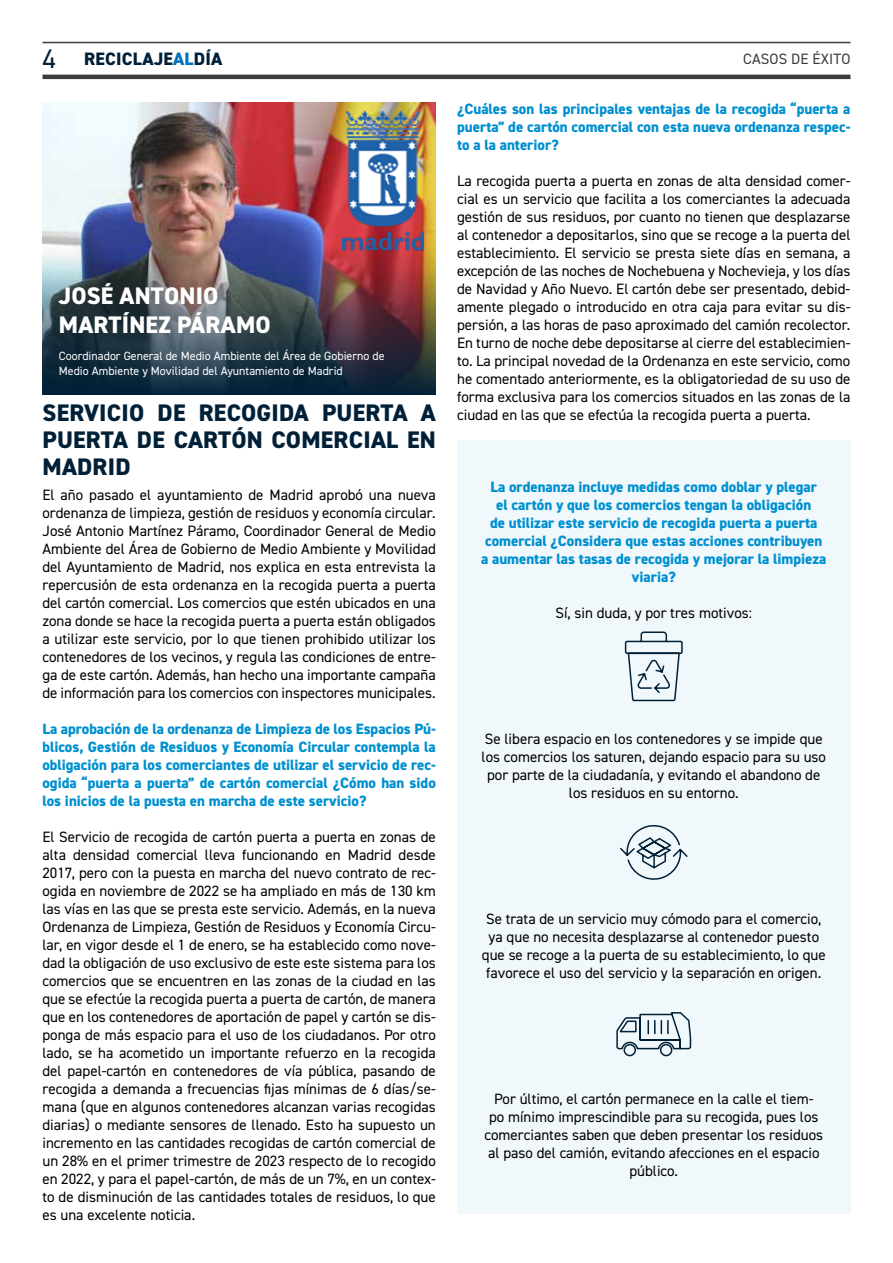
<style>
.page{position:relative;width:893px;height:1263px;background:#fff}
.page>*{position:absolute;margin:0;border:0;box-sizing:border-box;transform-origin:0 0}
.t1{font:800 24px/27px "DIN2014";letter-spacing:.01em;color:#002038;text-align:justify}
.t2{font:800 24px/28.8px "DIN2014";letter-spacing:.01em;color:#fff}
.t3{font:800 18px "DIN2014";letter-spacing:.01em;color:#002038}
.t4{font:15px/18px "DIN2014";color:#000;text-align:justify}
.t5{font:800 15px/18px "DIN2014";color:#0090d0;text-align:justify}
.t6{font:15px "DIN2014";letter-spacing:.01em;color:#3c3c3b}
.t7{font:12px/14.4px "DIN2014";color:#fff}
.s1{font-weight:400;font-size:27px}
.s2{color:#0073bc}
</style>
<div class="page">
<img style="left:43px;top:102px;width:393px;height:143px">
<img style="left:43px;top:245px;width:393px;height:150px">
<img style="left:343px;top:110px;width:81px;height:145px">
<div style="left:457px;top:440px;width:393px;height:774px;background:#f1f8fb"></div>
<hr style="left:43px;top:42px;width:807px;height:1px;background:#3c3c3b">
<hr style="left:43px;top:75px;width:807px;height:4px;background:#3c3c3b">
<svg style="left:624px;top:631px;width:59px;height:71px"></svg>
<svg style="left:620px;top:825px;width:68px;height:55px"></svg>
<svg style="left:616px;top:1012px;width:76px;height:45px"></svg>
<p class="t3" style="left:43px;top:47px;width:181px"><span class="s1">4</span> RECICLAJE<span class="s2">AL</span>DÍA</p>
<h1 class="t2" style="left:59px;top:281px;width:213px">JOSÉ ANTONIO<br>MARTÍNEZ PÁRAMO</h1>
<p class="t7" style="left:59px;top:349px;width:327px">Coordinador General de Medio Ambiente del Área de Gobierno de<br>Medio Ambiente y Movilidad del Ayuntamiento de Madrid</p>
<h1 class="t1" style="left:43px;top:399px;width:395px">SERVICIO DE RECOGIDA PUERTA A PUERTA DE CARTÓN COMERCIAL EN MADRID</h1>
<p class="t4" style="left:42px;top:486px;width:395px">El año pasado el ayuntamiento de Madrid aprobó una nueva ordenanza de limpieza, gestión de residuos y economía circular.<br>José Antonio Martínez Páramo, Coordinador General de Medio Ambiente del Área de Gobierno de Medio Ambiente y Movilidad del Ayuntamiento de Madrid, nos explica en esta entrevista la repercusión de esta ordenanza en la recogida puerta a puerta del cartón comercial. Los comercios que estén ubicados en una zona donde se hace la recogida puerta a puerta están obligados a utilizar este servicio, por lo que tienen prohibido utilizar los contenedores de los vecinos, y regula las condiciones de entre&shy;ga de este cartón. Además, han hecho una importante campaña de información para los comercios con inspectores municipales.</p>
<p class="t5" style="left:42px;top:720px;width:395px">La aprobación de la ordenanza de Limpieza de los Espacios Pú&shy;blicos, Gestión de Residuos y Economía Circular contempla la obligación para los comerciantes de utilizar el servicio de rec&shy;ogida “puerta a puerta” de cartón comercial ¿Cómo han sido los inicios de la puesta en marcha de este servicio?</p>
<p class="t4" style="left:42px;top:828px;width:395px">El Servicio de recogida de cartón puerta a puerta en zonas de alta densidad comercial lleva funcionando en Madrid desde 2017, pero con la puesta en marcha del nuevo contrato de rec&shy;ogida en noviembre de 2022 se ha ampliado en más de 130 km las vías en las que se presta este servicio. Además, en la nueva Ordenanza de Limpieza, Gestión de Residuos y Economía Circu&shy;lar, en vigor desde el 1 de enero, se ha establecido como nove&shy;dad la obligación de uso exclusivo de este este sistema para los comercios que se encuentren en las zonas de la ciudad en las que se efectúe la recogida puerta a puerta de cartón, de manera que en los contenedores de aportación de papel y cartón se dis&shy;ponga de más espacio para el uso de los ciudadanos. Por otro lado, se ha acometido un importante refuerzo en la recogida del papel-cartón en contenedores de vía pública, pasando de recogida a demanda a frecuencias fijas mínimas de 6 días/se&shy;mana (que en algunos contenedores alcanzan varias recogidas diarias) o mediante sensores de llenado. Esto ha supuesto un incremento en las cantidades recogidas de cartón comercial de un 28% en el primer trimestre de 2023 respecto de lo recogido en 2022, y para el papel-cartón, de más de un 7%, en un contex&shy;to de disminución de las cantidades totales de residuos, lo que es una excelente noticia.</p>
<p class="t6" style="left:743px;top:50px;width:109px">CASOS DE ÉXITO</p>
<p class="t5" style="left:457px;top:100px;width:395px">¿Cuáles son las principales ventajas de la recogida “puerta a puerta” de cartón comercial con esta nueva ordenanza respec&shy;to a la anterior?</p>
<p class="t4" style="left:457px;top:171px;width:395px">La recogida puerta a puerta en zonas de alta densidad comer&shy;cial es un servicio que facilita a los comerciantes la adecuada gestión de sus residuos, por cuanto no tienen que desplazarse al contenedor a depositarlos, sino que se recoge a la puerta del establecimiento. El servicio se presta siete días en semana, a excepción de las noches de Nochebuena y Nochevieja, y los días de Navidad y Año Nuevo. El cartón debe ser presentado, debid&shy;amente plegado o introducido en otra caja para evitar su dis&shy;persión, a las horas de paso aproximado del camión recolector.<br>En turno de noche debe depositarse al cierre del establecimien&shy;to. La principal novedad de la Ordenanza en este servicio, como he comentado anteriormente, es la obligatoriedad de su uso de forma exclusiva para los comercios situados en las zonas de la ciudad en las que se efectúa la recogida puerta a puerta.</p>
<p class="t5" style="left:481px;top:478px;width:347px;text-align:center">La ordenanza incluye medidas como doblar y plegar<br>el cartón y que los comercios tengan la obligación<br>de utilizar este servicio de recogida puerta a puerta comercial ¿Considera que estas acciones contribuyen a aumentar las tasas de recogida y mejorar la limpieza viaria?</p>
<p class="t4" style="left:556px;top:603px;width:198px">Sí, sin duda, y por tres motivos:</p>
<p class="t4" style="left:482px;top:729px;width:346px;text-align:center">Se libera espacio en los contenedores y se impide que los comercios los saturen, dejando espacio para su uso por parte de la ciudadanía, y evitando el abandono de los residuos en su entorno.</p>
<p class="t4" style="left:482px;top:909px;width:345px;text-align:center">Se trata de un servicio muy cómodo para el comercio, ya que no necesita desplazarse al contenedor puesto que se recoge a la puerta de su establecimiento, lo que favorece el uso del servicio y la separación en origen.</p>
<p class="t4" style="left:484px;top:1089px;width:340px;text-align:center">Por último, el cartón permanece en la calle el tiem-<br>po mínimo imprescindible para su recogida, pues los comerciantes saben que deben presentar los residuos al paso del camión, evitando afecciones en el espacio público.</p>
</div>
